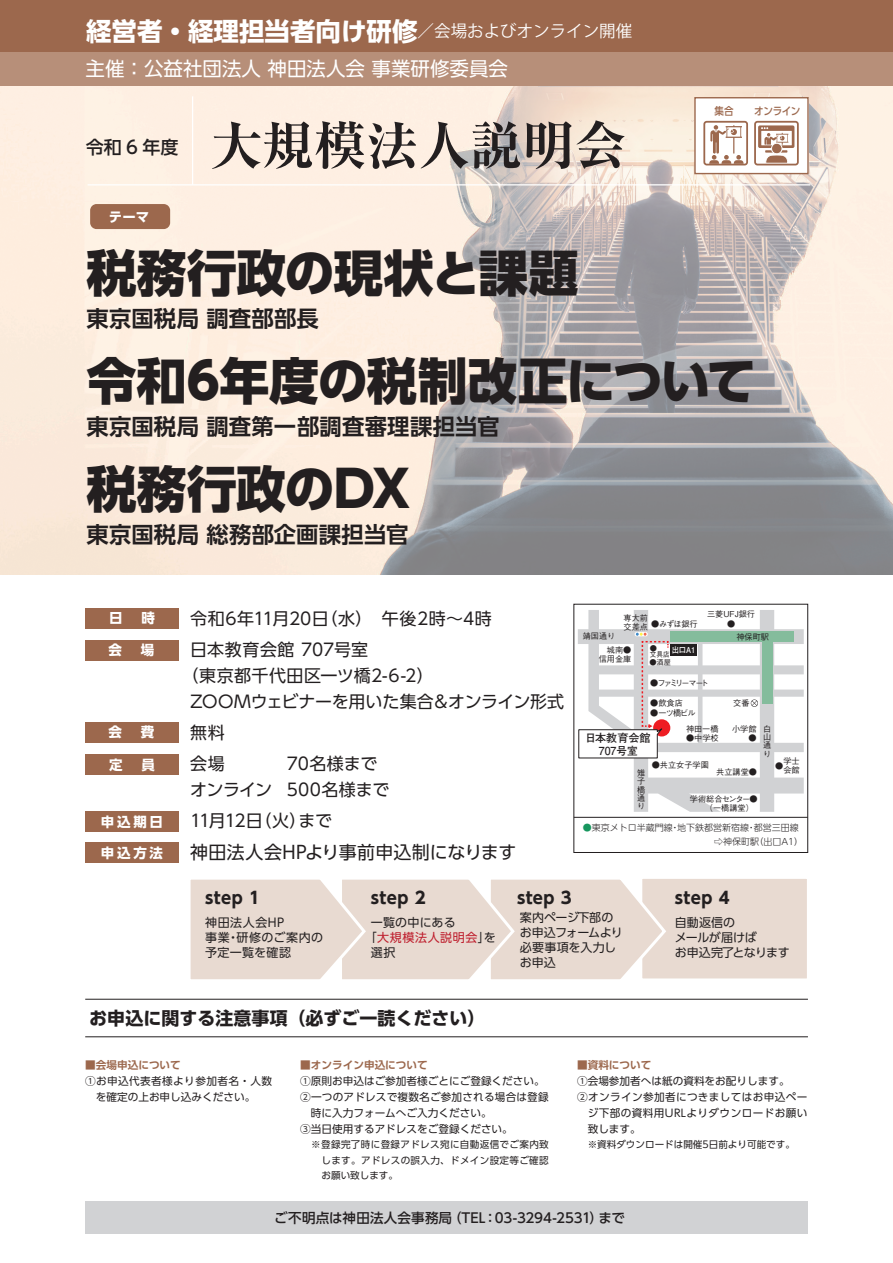
<style>
.page{position:relative;width:893px;height:1263px;background:#fff}
.page>*{position:absolute;margin:0;border:0;box-sizing:border-box;transform-origin:0 0}
.t1{font:700 expanded 52.05px "Ryumin Pr 6 N";color:#231f20}
.t2{font:800 49.95px "UD Shin Go Pro";letter-spacing:-.015em;color:#231f20}
.t3{font:700 25.5px "UD Shin Go Pro";color:#fff}
.t4{font:700 22.35px "UD Shin Go Pro De";letter-spacing:.01em;color:#231f20}
.t5{font:19.5px "UD Shin Go Pro";color:#fff}
.t6{font:700 18px "UD Shin Go Pro";color:#231f20}
.t7{font:18px "UD Shin Go Pro";letter-spacing:.005em;color:#231f20}
.t8{font:500 18px "UD Shin Go Pro";color:#231f20}
.t9{font:16.95px/25.8px "UD Shin Go Pro";letter-spacing:-.005em;color:#231f20}
.t10{font:16.95px/31.2px "UD Shin Go Pro";letter-spacing:.015em;color:#231f20}
.t11{font:16.95px "UD Shin Go Pro";letter-spacing:-.075em;color:#231f20}
.t12{font:700 16.5px "UD Shin Go Pro";letter-spacing:.025em;color:#231f20}
.t13{font:500 13.5px "UD Shin Go Pro";letter-spacing:.01em;color:#231f20}
.t14{font:700 13.5px "UD Shin Go Pro";letter-spacing:.2em;color:#fff}
.t15{font:12px/15px "UD Shin Go Pro";letter-spacing:-.015em;color:#231f20}
.t16{font:12px/15px "UD Shin Go Pro";letter-spacing:.04em;color:#231f20}
.t17{font:12px/15px "UD Shin Go Pro";letter-spacing:-.02em;color:#231f20}
.t18{font:12px "UD Shin Go Pro";letter-spacing:.045em;color:#be1d2c}
.t19{font:12px "UD Shin Go Pro";letter-spacing:.005em;color:#231f20}
.t20{font:700 11.1px/13.4px "Futo Go B101 Pr 6";color:#231f20;text-align:center}
.t21{font:10.65px "UD Shin Go Pro";color:#231f20}
.t22{font:10.65px/15.9px "UD Shin Go Pro";letter-spacing:.035em;color:#231f20;text-align:center}
.t23{font:700 10.65px "UD Shin Go Pro De";color:#9c684d}
.t24{font:10.65px "UD Shin Go Pro";letter-spacing:.04em;color:#231f20}
.t25{font:500 10.65px "UD Shin Go Pro";letter-spacing:-.025em;color:#9c684d;scale:.9 1}
.t26{font:9.6px/15.8px "UD Shin Go Pro";letter-spacing:.035em;color:#231f20;text-align:justify}
.t27{font:9.6px "UD Shin Go Pro";color:#231f20}
.t28{font:300 9px/13.8px "UD Shin Go Pro";color:#231f20}
.t29{font:500 8.1px/8.1px "Gothic BBB Pr 6 N";color:#231f20}
.t30{font:500 8.1px "Gothic BBB Pr 6 N";letter-spacing:-.225em;color:#231f20}
.t31{font:700 8.1px "Futo Go B101 Pr 6";color:#fff;scale:.9 1}
.t32{font:500 7.2px/6.6px "Gothic BBB Pr 6 N";color:#231f20}
.s1{font-family:"Koz Go Pr 6 N";font-weight:400;font-size:16.5px}
.s2{color:#17965e}
.s3{color:#231f20}
</style>
<div class="page">
<img style="left:0;top:85px;width:893px;height:490px">
<div style="left:0;top:51px;width:893px;height:34px;background:#b78f79"></div>
<div style="left:0;top:0;width:893px;height:51px;background:#9c684d"></div>
<div style="left:641px;top:877px;width:167px;height:103px;background:#e8dad1"></div>
<div style="left:639px;top:876px;width:171px;height:105px;border:3px solid #fff"></div>
<svg style="left:190px;top:876px;width:478px;height:105px;background:#eaddd5"></svg>
<hr style="left:192px;top:96px;width:1px;height:89px;background:#fff">
<hr style="left:88px;top:184px;width:722px;height:1px;background:#fff">
<div style="left:85px;top:640px;width:93px;height:20px;background:#9c684d"></div>
<div style="left:85px;top:722px;width:93px;height:20px;background:#9c684d"></div>
<div style="left:85px;top:755px;width:93px;height:20px;background:#9c684d"></div>
<div style="left:85px;top:812px;width:93px;height:20px;background:#9c684d"></div>
<hr style="left:85px;top:1036px;width:723px;height:1px;background:#231f20">
<hr style="left:85px;top:999px;width:723px;height:1px;background:#231f20">
<div style="left:85px;top:1202px;width:723px;height:32px;background:#d1d2d4"></div>
<div style="left:90px;top:204px;width:80px;height:25px;background:#9c684d;border-radius:6px"></div>
<div style="left:695px;top:98px;width:113px;height:76px;background:#fff"></div>
<div style="left:694px;top:97px;width:115px;height:77px;border:1px solid #9c684d"></div>
<svg style="left:758px;top:125px;width:36px;height:37px"></svg>
<div style="left:754px;top:121px;width:45px;height:44px;border:2px solid #9c684d;border-radius:2px"></div>
<div style="left:703px;top:121px;width:45px;height:44px;border:2px solid #9c684d;border-radius:2px"></div>
<svg style="left:709px;top:125px;width:34px;height:39px"></svg>
<div style="left:85px;top:608px;width:93px;height:20px;background:#9c684d"></div>
<div style="left:85px;top:843px;width:93px;height:20px;background:#9c684d"></div>
<div style="left:573px;top:604px;width:235px;height:249px;border:1px solid #231f20"></div>
<hr style="left:574px;top:817px;width:234px;height:1px;background:#231f20">
<svg style="left:578px;top:610px;width:226px;height:202px"></svg>
<div style="left:670px;top:631px;width:124px;height:11px;background:#84bc9c"></div>
<div style="left:762px;top:632px;width:11px;height:71px;background:#84bc9c"></div>
<div style="left:670px;top:644px;width:27px;height:12px;background:#231f20"></div>
<svg style="left:578px;top:633px;width:91px;height:125px"></svg>
<svg style="left:750px;top:699px;width:8px;height:8px"></svg>
<h3 class="t3" style="left:86px;top:10px;width:547px">経営者・経理担当者向け研修<span class="s1">／会場およびオンライン開催</span></h3>
<h3 class="t5" style="left:86px;top:53px;width:424px">主催：公益社団法人 神田法人会 事業研修委員会</h3>
<h3 class="t8" style="left:86px;top:132px;width:94px">令和 6 年度</h3>
<p class="t14" style="left:109px;top:206px;width:42px">テーマ</p>
<h1 class="t1" style="left:210px;top:104px;width:418px">大規模法人説明会</h1>
<p class="t25" style="left:714px;top:102px;width:23px">集合</p>
<p class="t25" style="left:754px;top:102px;width:53px">オンライン</p>
<h2 class="t2" style="left:86px;top:232px;width:494px">税務行政の現状と課題</h2>
<h3 class="t4" style="left:86px;top:300px;width:234px">東京国税局 調査部部長</h3>
<h2 class="t2" style="left:86px;top:340px;width:672px">令和6年度の税制改正について</h2>
<h3 class="t4" style="left:86px;top:408px;width:415px">東京国税局 調査第一部調査審理課担当官</h3>
<h2 class="t2" style="left:86px;top:448px;width:325px">税務行政のDX</h2>
<h3 class="t4" style="left:86px;top:516px;width:324px">東京国税局 総務部企画課担当官</h3>
<p class="t14" style="left:109px;top:607px;width:47px">日　時</p>
<p class="t14" style="left:109px;top:639px;width:47px">会　場</p>
<p class="t14" style="left:109px;top:721px;width:47px">会　費</p>
<p class="t14" style="left:109px;top:753px;width:47px">定　員</p>
<p class="t14" style="left:101px;top:810px;width:64px">申込期日</p>
<p class="t14" style="left:101px;top:841px;width:64px">申込方法</p>
<h3 class="t10" style="left:190px;top:602px;width:303px">令和6年11月20日（水）　午後2時～4時日本教育会館 707号室</h3>
<h3 class="t9" style="left:190px;top:662px;width:376px;text-indent:-9px">（東京都千代田区一ツ橋2-6-2）<br>ZOOMウェビナーを用いた集合＆オンライン形式</h3>
<h3 class="t9" style="left:190px;top:716px;width:36px;line-height:31.2px">無料会場</h3>
<h3 class="t9" style="left:190px;top:750px;width:201px;text-indent:97px">70名様までオンライン 500名様まで</h3>
<h3 class="t11" style="left:190px;top:807px;width:143px">11月12日（火）まで</h3>
<h3 class="t7" style="left:190px;top:837px;width:328px">神田法人会HPより事前申込制になります</h3>
<p class="t29" style="left:707px;top:609px;width:50px;line-height:9.1px;text-align:center">三菱UFJ銀行●</p>
<p class="t29" style="left:624px;top:613px;width:26px;line-height:9.1px">専大前交差点</p>
<p class="t29" style="left:651px;top:620px;width:48px">●みずほ銀行</p>
<p class="t32" style="left:650px;top:644px;width:21px">●<br>文具店</p>
<p class="t32" style="left:649px;top:658px;width:23px">●酒屋</p>
<p class="t29" style="left:583px;top:631px;width:34px">靖国通り</p>
<p class="t29" style="left:736px;top:632px;width:34px">神保町駅</p>
<p class="t29" style="left:599px;top:645px;width:34px;line-height:9.1px;text-align:right">城南●信用金庫</p>
<p class="t31" style="left:672px;top:644px;width:28px">出口A1</p>
<p class="t30" style="left:650px;top:676px;width:60px">●ファミリーマート</p>
<p class="t29" style="left:650px;top:698px;width:34px">●飲食店</p>
<p class="t29" style="left:650px;top:708px;width:47px">●一ツ橋ビル</p>
<p class="t29" style="left:733px;top:699px;width:18px">交番</p>
<p class="t29" style="left:686px;top:724px;width:34px">神田一橋</p>
<p class="t29" style="left:686px;top:733px;width:34px">●中学校</p>
<p class="t29" style="left:732px;top:724px;width:26px;line-height:9.1px;text-align:right">小学館●</p>
<p class="t29" style="left:763px;top:724px;width:9px">白山通り</p>
<p class="t20" style="left:585px;top:731px;width:67px">日本教育会館<br>707号室</p>
<p class="t29" style="left:775px;top:761px;width:10px">●</p>
<p class="t29" style="left:783px;top:756px;width:18px;line-height:9.1px">学士会館</p>
<p class="t29" style="left:652px;top:761px;width:59px">●共立女子学園</p>
<p class="t29" style="left:716px;top:767px;width:42px">共立講堂●</p>
<p class="t29" style="left:637px;top:769px;width:10px;text-align:justify">雉子橋通り</p>
<p class="t29" style="left:690px;top:793px;width:69px;line-height:9.1px;text-align:right">学術総合センター●（一橋講堂）　</p>
<p class="t28" style="left:705px;top:820px;width:100px;text-indent:-122px"><span class="s2">●</span>東京メトロ半蔵門線・地下鉄都営新宿線・都営三田線　⇨神保町駅（出口A1）</p>
<h3 class="t12" style="left:205px;top:884px;width:56px">STEP 1</h3>
<h3 class="t12" style="left:371px;top:884px;width:56px">STEP 2</h3>
<h3 class="t12" style="left:517px;top:884px;width:56px">STEP 3</h3>
<h3 class="t12" style="left:675px;top:884px;width:56px">STEP 4</h3>
<p class="t16" style="left:205px;top:914px;width:119px">神田法人会HP<br>事業・研修のご案内の予定一覧を確認</p>
<p class="t19" style="left:371px;top:913px;width:86px">一覧の中にある</p>
<p class="t15" style="left:520px;top:910px;width:104px">案内ページ下部のお申込フォームより必要事項を入力しお申込</p>
<p class="t17" style="left:675px;top:914px;width:116px">自動返信の<br>メールが届けば<br>お申込完了となります</p>
<p class="t18" style="left:365px;top:928px;width:133px"><span class="s3">「</span>大規模法人説明会<span class="s3">」を</span></p>
<p class="t19" style="left:371px;top:943px;width:26px">選択</p>
<h3 class="t6" style="left:89px;top:1004px;width:398px">お申込に関する注意事項（必ずご一読ください）</h3>
<p class="t23" style="left:85px;top:1056px;width:97px">■会場申込について</p>
<p class="t22" style="left:85px;top:1072px;width:188px">①お申込代表者様より参加者名・人数を確定の上お申し込みください。</p>
<p class="t23" style="left:300px;top:1056px;width:129px">■オンライン申込について</p>
<p class="t21" style="left:300px;top:1072px;width:246px">①原則お申込はご参加者様ごとにご登録ください。</p>
<p class="t21" style="left:300px;top:1088px;width:250px">②一つのアドレスで複数名ご参加される場合は登録</p>
<p class="t21" style="left:311px;top:1104px;width:182px">時に入力フォームへご入力ください。</p>
<p class="t21" style="left:300px;top:1120px;width:214px">③当日使用するアドレスをご登録ください。</p>
<p class="t26" style="left:322px;top:1136px;width:229px;text-indent:-10px">※登録完了時に登録アドレス宛に自動返信でご案内致します。アドレスの誤入力、ドメイン設定等ご確認お願い致します。</p>
<p class="t23" style="left:577px;top:1056px;width:76px">■資料について</p>
<p class="t21" style="left:577px;top:1072px;width:214px">①会場参加者へは紙の資料をお配りします。</p>
<p class="t22" style="left:577px;top:1088px;width:232px">②オンライン参加者につきましてはお申込ペー</p>
<p class="t24" style="left:588px;top:1104px;width:221px">ジ下部の資料用URLよりダウンロードお願い</p>
<p class="t21" style="left:588px;top:1120px;width:55px">致します。</p>
<p class="t27" style="left:588px;top:1137px;width:209px">※資料ダウンロードは開催5日前より可能です。</p>
<p class="t13" style="left:274px;top:1207px;width:352px">ご不明点は神田法人会事務局（TEL：03-3294-2531）まで</p>
</div>
